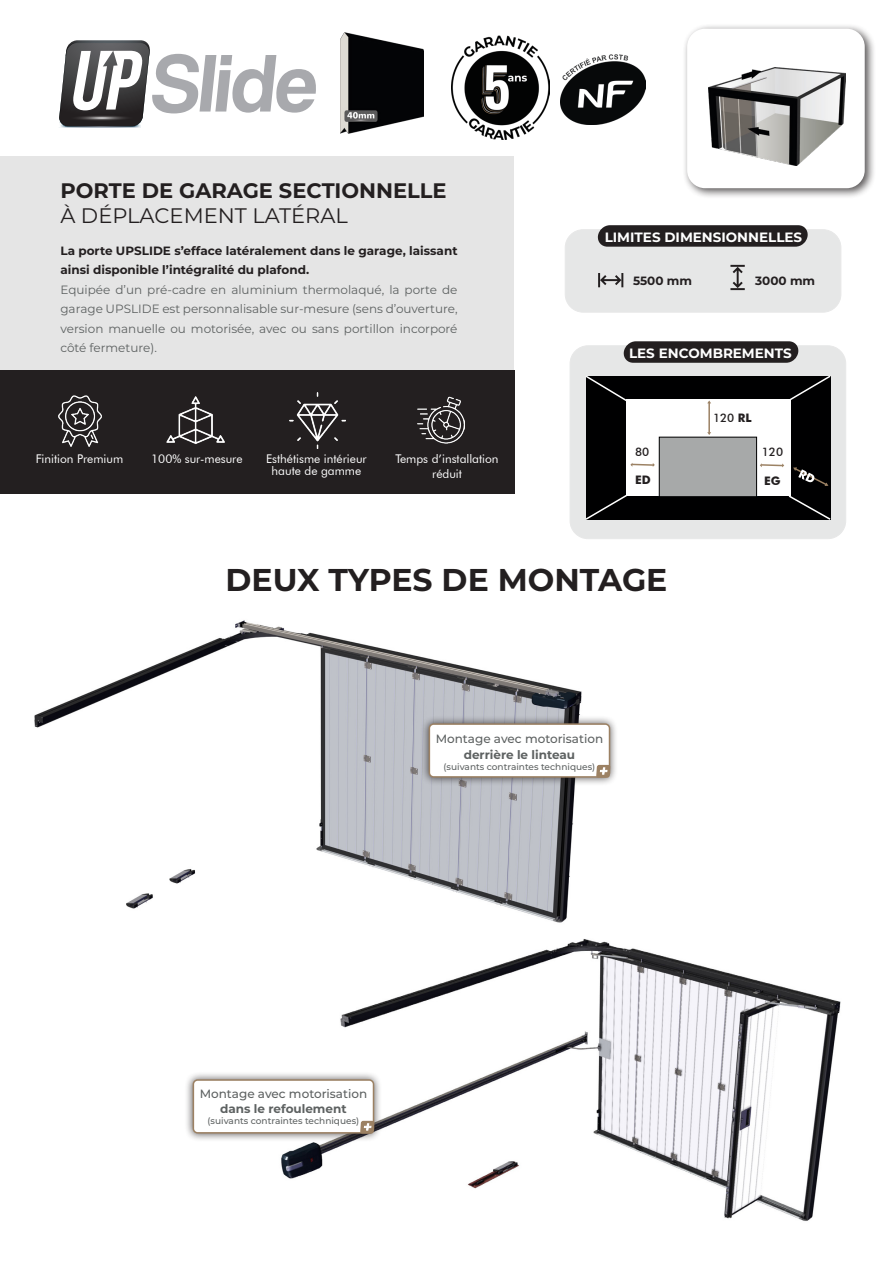
<style>
.page{position:relative;width:893px;height:1263px;background:#fff}
.page>*{position:absolute;margin:0;border:0;box-sizing:border-box;transform-origin:0 0}
.t1{font:700 31.5px "Montserrat";color:#231f20}
.t2{font:700 21px "Montserrat";color:#231f20}
.t3{font:21px "Montserrat";color:#231f20}
.t4{font:700 13.5px "Montserrat";color:#fff}
.t5{font:12px/19.5px "Montserrat";color:#5d6161;text-align:justify}
.t6{font:700 12px/19.5px "Montserrat";color:#231f20}
.t7{font:12px "Futura BT";color:#fff}
.t8{font:500 12px "Montserrat";color:#5d6161}
.t9{font:700 12px "Montserrat";color:#5d6161}
.t10{font:500 11.7px "Futura BT";color:#231f20}
.t11{font:700 11.7px "Futura BT";color:#231f20}
.t12{font:500 9px "Montserrat";color:#5d6161}
.s1{font-weight:700}
</style>
<div class="page">
<img style="left:281px;top:939px;width:560px;height:282px">
<div style="left:0;top:156px;width:513px;height:218px;background:#e5e5e5"></div>
<svg style="left:59px;top:40px;width:257px;height:88px"></svg>
<div style="left:682px;top:23px;width:194px;height:176px;background:#231f20;opacity:.75"></div>
<div style="left:687px;top:29px;width:178px;height:159px;background:#fff;border-radius:18px"></div>
<img style="left:708px;top:68px;width:137px;height:98px">
<div style="left:0;top:371px;width:514px;height:123px;background:#231f20"></div>
<img style="left:58px;top:395px;width:44px;height:52px">
<img style="left:166px;top:396px;width:59px;height:48px">
<img style="left:289px;top:393px;width:56px;height:56px">
<img style="left:417px;top:397px;width:47px;height:46px">
<img style="left:34px;top:620px;width:548px;height:303px">
<div style="left:420px;top:715px;width:199px;height:71px;background:#231f20;opacity:.75"></div>
<div style="left:429px;top:724px;width:180px;height:53px;background:#fff;border-radius:4px"></div>
<div style="left:429px;top:723px;width:181px;height:55px;border:2px solid #9c8163;border-radius:4px"></div>
<svg style="left:596px;top:765px;width:14px;height:13px"></svg>
<img style="left:340px;top:33px;width:84px;height:101px">
<div style="left:184px;top:1071px;width:199px;height:71px;background:#231f20;opacity:.75"></div>
<div style="left:193px;top:1080px;width:180px;height:53px;background:#fff;border-radius:4px"></div>
<div style="left:193px;top:1079px;width:181px;height:54px;border:2px solid #9c8163;border-radius:4px"></div>
<svg style="left:360px;top:1121px;width:14px;height:12px"></svg>
<div style="left:565px;top:230px;width:276px;height:82px;background:#e6e7e7;border-radius:18px"></div>
<div style="left:565px;top:229px;width:276px;height:84px;border:1px solid #5d6161;border-radius:18px"></div>
<svg style="left:598px;top:273px;width:25px;height:14px"></svg>
<svg style="left:730px;top:265px;width:15px;height:25px"></svg>
<svg style="left:597px;top:225px;width:212px;height:22px;background:#2e2a2b"></svg>
<div style="left:570px;top:346px;width:276px;height:193px;background:#e6e7e7;border-radius:18px"></div>
<div style="left:570px;top:345px;width:276px;height:194px;border:1px solid #5d6161;border-radius:18px"></div>
<svg style="left:622px;top:341px;width:178px;height:22px;background:#312d2e"></svg>
<svg style="left:586px;top:376px;width:245px;height:144px;background:#666667"></svg>
<img style="left:561px;top:54px;width:84px;height:71px">
<img style="left:451px;top:35px;width:98px;height:104px">
<p class="t2" style="left:60px;top:175px;width:388px">PORTE DE GARAGE SECTIONNELLE</p>
<p class="t3" style="left:60px;top:201px;width:289px">À DÉPLACEMENT LATÉRAL</p>
<p class="t6" style="left:60px;top:240px;width:399px">La porte UPSLIDE s’efface latéralement dans le garage, laissant ainsi disponible l’intégralité du plafond.</p>
<p class="t5" style="left:60px;top:279px;width:399px">Equipée d’un pré-cadre en aluminium thermolaqué, la porte de garage UPSLIDE est personnalisable sur-mesure (sens d’ouverture, version manuelle ou motorisée, avec ou sans portillon incorporé côté fermeture).</p>
<p class="t7" style="left:36px;top:452px;width:89px">Finition Premium</p>
<p class="t7" style="left:151px;top:452px;width:93px">100% sur-mesure</p>
<p class="t7" style="left:266px;top:452px;width:102px">Esthétisme intérieur</p>
<p class="t7" style="left:272px;top:464px;width:91px">haute de gamme</p>
<p class="t7" style="left:395px;top:452px;width:105px">Temps d’installation</p>
<p class="t7" style="left:432px;top:467px;width:31px">réduit</p>
<p class="t4" style="left:605px;top:227px;width:199px">LIMITES DIMENSIONNELLES</p>
<p class="t6" style="left:633px;top:270px;width:61px">5500 mm</p>
<p class="t6" style="left:755px;top:270px;width:62px">3000 mm</p>
<p class="t4" style="left:629px;top:343px;width:164px">LES ENCOMBREMENTS</p>
<p class="t10" style="left:635px;top:445px;width:16px">80</p>
<p class="t11" style="left:635px;top:473px;width:17px">ED</p>
<p class="t10" style="left:713px;top:410px;width:40px">120 <span class="s1">RL</span></p>
<p class="t10" style="left:762px;top:445px;width:23px">120</p>
<p class="t11" style="left:764px;top:473px;width:18px">EG</p>
<p class="t1" style="left:226px;top:557px;width:443px">DEUX TYPES DE MONTAGE</p>
<p class="t8" style="left:436px;top:730px;width:169px">Montage avec motorisation</p>
<p class="t9" style="left:464px;top:746px;width:113px">derrière le linteau</p>
<p class="t12" style="left:444px;top:760px;width:153px">(suivants contraintes techniques)</p>
<p class="t8" style="left:200px;top:1086px;width:169px">Montage avec motorisation</p>
<p class="t9" style="left:220px;top:1100px;width:128px">dans le refoulement</p>
<p class="t12" style="left:208px;top:1114px;width:153px">(suivants contraintes techniques)</p>
</div>
